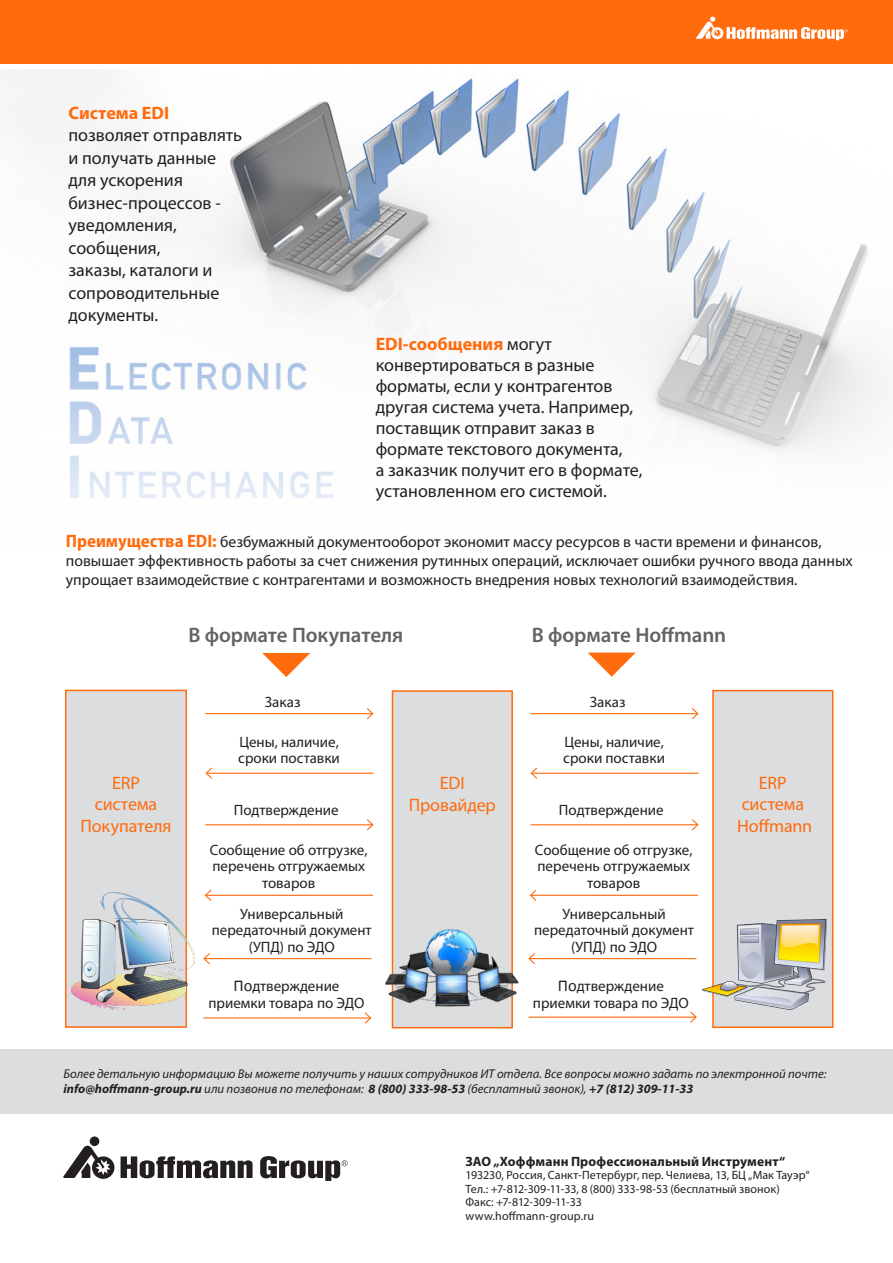
<style>
.page{position:relative;width:893px;height:1263px;background:#fff}
.page>*{position:absolute;margin:0;border:0;box-sizing:border-box;transform-origin:0 0}
.Bro_Subline_light_14{font:600 21px "Myriad Pro";letter-spacing:-.005em;color:#636366}
.t1{font:18px/22.5px "Myriad Pro";color:#231f20}
.Bro_Fliesstext_reg_1{font:18px/21.6px "Myriad Pro";letter-spacing:-.005em;color:#ff6b0d;text-align:center}
.t2{font:15.75px/18.9px "Myriad Pro";color:#231f20}
.t3{font:15px/16.5px "Myriad Pro";color:#231f20;text-align:center}
.BU{font:700 13.5px "Myriad Pro";letter-spacing:.01em;color:#231f20}
.t4{font:italic 12.75px/15px "Myriad Pro";color:#231f20}
.BU-2{font:12px "Myriad Pro";letter-spacing:.005em;color:#231f20}
.s1{font-weight:700;color:#ff6b0d}
.s2{font-weight:700;font-stretch:semi-condensed;font-size:18px;color:#ff6b0d}
.s3{font-family:"Calibri";font-size:16.5px}
.s4{font-weight:700}
</style>
<div class="page">
<div style="left:0;top:0;width:893px;height:64px;background:#ff6b0d"></div>
<svg style="left:696px;top:17px;width:152px;height:23px"></svg>
<img style="left:4px;top:69px;width:877px;height:430px">
<div style="left:66px;top:690px;width:120px;height:337px;background:#dcdddf"></div>
<div style="left:65px;top:690px;width:122px;height:338px;border:2px solid #ff6b0d"></div>
<div style="left:392px;top:691px;width:120px;height:337px;background:#dcdddf"></div>
<div style="left:392px;top:690px;width:121px;height:338px;border:2px solid #ff6b0d"></div>
<div style="left:713px;top:691px;width:120px;height:336px;background:#dcdddf"></div>
<div style="left:712px;top:690px;width:121px;height:338px;border:2px solid #ff6b0d"></div>
<hr style="left:205px;top:713px;width:168px;height:1px;background:#ff6b0d">
<svg style="left:366px;top:708px;width:8px;height:12px"></svg>
<hr style="left:530px;top:713px;width:168px;height:1px;background:#ff6b0d">
<svg style="left:691px;top:708px;width:8px;height:12px"></svg>
<hr style="left:203px;top:1017px;width:168px;height:1px;background:#ff6b0d">
<svg style="left:363px;top:1012px;width:9px;height:12px"></svg>
<hr style="left:529px;top:1016px;width:167px;height:2px;background:#ff6b0d">
<svg style="left:689px;top:1011px;width:8px;height:12px"></svg>
<hr style="left:205px;top:824px;width:168px;height:1px;background:#ff6b0d">
<svg style="left:366px;top:819px;width:8px;height:12px"></svg>
<hr style="left:530px;top:824px;width:168px;height:1px;background:#ff6b0d">
<svg style="left:691px;top:819px;width:8px;height:12px"></svg>
<hr style="left:206px;top:773px;width:168px;height:1px;background:#ff6b0d">
<svg style="left:205px;top:767px;width:8px;height:12px"></svg>
<hr style="left:531px;top:773px;width:168px;height:1px;background:#ff6b0d">
<svg style="left:530px;top:767px;width:8px;height:12px"></svg>
<hr style="left:204px;top:958px;width:167px;height:1px;background:#ff6b0d">
<svg style="left:203px;top:953px;width:8px;height:12px"></svg>
<hr style="left:529px;top:958px;width:167px;height:1px;background:#ff6b0d">
<svg style="left:528px;top:953px;width:8px;height:12px"></svg>
<hr style="left:205px;top:895px;width:168px;height:1px;background:#ff6b0d">
<svg style="left:204px;top:889px;width:9px;height:12px"></svg>
<hr style="left:530px;top:895px;width:168px;height:1px;background:#ff6b0d">
<svg style="left:529px;top:889px;width:9px;height:12px"></svg>
<img style="left:703px;top:920px;width:124px;height:89px">
<img style="left:385px;top:923px;width:134px;height:89px">
<img style="left:71px;top:893px;width:124px;height:117px">
<svg style="left:262px;top:653px;width:48px;height:24px"></svg>
<svg style="left:588px;top:652px;width:48px;height:25px"></svg>
<div style="left:0;top:1049px;width:893px;height:64px;background:#dcdddf"></div>
<svg style="left:63px;top:1146px;width:51px;height:33px"></svg>
<div style="left:90px;top:1136px;width:9px;height:10px;background:#231f20;border-radius:50%"></div>
<svg style="left:121px;top:1156px;width:132px;height:22px"></svg>
<svg style="left:260px;top:1156px;width:88px;height:25px"></svg>
<p class="t1" style="left:68px;top:101px;width:175px"><span class="s1">Система EDI </span>позволяет отправлять и получать данные для ускорения бизнес-процессов - уведомления, сообщения,<br>заказы, каталоги и сопроводительные документы.</p>
<p class="t1" style="left:376px;top:333px;width:268px;line-height:21px"><span class="s1">EDI-сообщения</span> могут конвертироваться в разные форматы, если у контрагентов другая система учета. Например, поставщик отправит заказ в формате текстового документа,<br>а заказчик получит его в формате, установленном его системой.</p>
<p class="t2" style="left:66px;top:532px;width:788px"><span class="s2">Преимущества EDI:</span> безбумажный документооборот экономит массу ресурсов в части времени и финансов, повышает эффективность работы за счет снижения рутинных операций, исключает ошибки ручного ввода данных упрощает взаимодействие с контрагентами и возможность внедрения новых технологий взаимодействия.</p>
<p class="Bro_Subline_light_14" style="left:188px;top:621px;width:217px">В формате Покупателя</p>
<p class="Bro_Subline_light_14" style="left:532px;top:621px;width:196px">В формате Hoffmann</p>
<p class="t3" style="left:265px;top:693px;width:37px">Заказ</p>
<p class="t3" style="left:590px;top:693px;width:37px">Заказ</p>
<p class="t3" style="left:238px;top:733px;width:103px;text-align:left">Цены, наличие, сроки поставки</p>
<p class="t3" style="left:563px;top:733px;width:103px;text-align:left">Цены, наличие, сроки поставки</p>
<p class="Bro_Fliesstext_reg_1" style="left:81px;top:771px;width:92px">ERP система<br>Покупателя</p>
<p class="Bro_Fliesstext_reg_1" style="left:409px;top:772px;width:88px">EDI<br>Провайдер</p>
<p class="Bro_Fliesstext_reg_1" style="left:737px;top:772px;width:77px">ERP система<br>Hoffmann</p>
<p class="t3" style="left:234px;top:801px;width:106px">Подтверждение</p>
<p class="t3" style="left:559px;top:801px;width:106px">Подтверждение</p>
<p class="t3" style="left:210px;top:841px;width:159px">Сообщение об отгрузке, перечень отгружаемых товаров</p>
<p class="t3" style="left:535px;top:841px;width:159px">Сообщение об отгрузке, перечень отгружаемых товаров</p>
<p class="t3" style="left:212px;top:905px;width:161px">Универсальный передаточный документ (УПД) по ЭДО</p>
<p class="t3" style="left:534px;top:905px;width:161px">Универсальный передаточный документ (УПД) по ЭДО</p>
<p class="t3" style="left:208px;top:978px;width:157px"><span class="s3">По</span>дтверждение приемки товара по ЭДО</p>
<p class="t3" style="left:533px;top:978px;width:157px"><span class="s3">По</span>дтверждение приемки товара по ЭДО</p>
<p class="t4" style="left:63px;top:1065px;width:765px">Более детальную информацию Вы можете получить у наших сотрудников ИТ отдела. Все вопросы можно задать по электронной почте: <span class="s4">info@hoffmann-group.ru</span> или позвонив по телефонам: <span class="s4">8 (800) 333-98-53</span> (бесплатный звонок), <span class="s4">+7 (812) 309-11-33</span></p>
<p class="BU" style="left:466px;top:1152px;width:321px">ЗАО „Хоффманн Профессиональный Инструмент“</p>
<p class="BU-2" style="left:466px;top:1168px;width:346px">193230, Россия, Санкт-Петербург, пер. Челиева, 13, БЦ „Мак Тауэр“</p>
<p class="BU-2" style="left:466px;top:1181px;width:316px">Tел.: +7-812-309-11-33, 8 (800) 333-98-53 (бесплатный звонок)</p>
<p class="BU-2" style="left:466px;top:1195px;width:118px">Факс: +7-812-309-11-33</p>
<p class="BU-2" style="left:466px;top:1208px;width:130px">www.hoffmann-group.ru</p>
</div>
